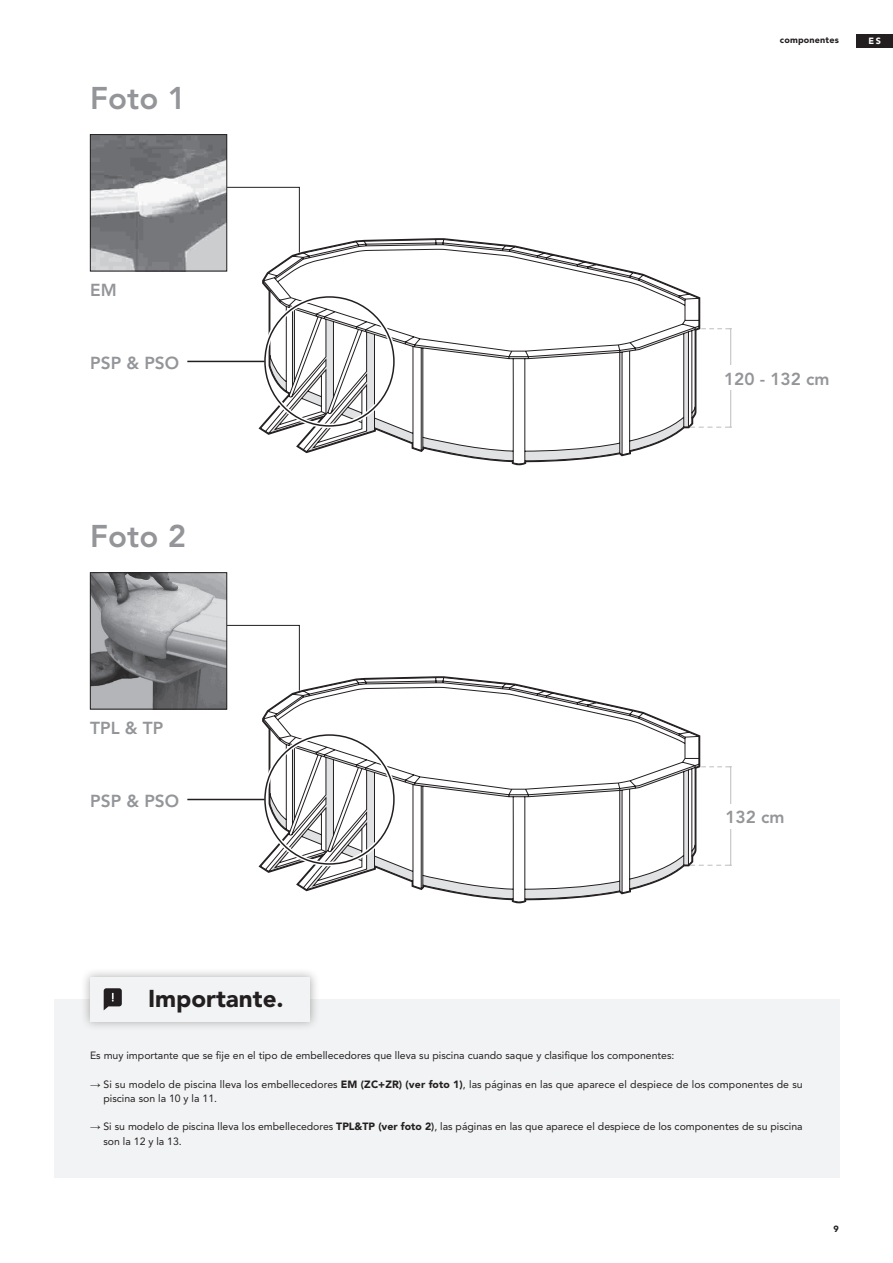
<style>
.page{position:relative;width:893px;height:1263px;background:#fff}
.page>*{position:absolute;margin:0;border:0;box-sizing:border-box;transform-origin:0 0}
.t1{font:800 31.2px "Avenir";color:#939598}
.t2{font:900 24.15px "Avenir";color:#231f20}
.t3{font:800 17.25px "Avenir";color:#939598}
.t4{font:10.5px/14.2px "Avenir";color:#231f20}
.t5{font:900 9px "Avenir";letter-spacing:.02em;color:#231f20}
.t6{font:900 9px "Avenir";color:#fff}
.s1{font-family:"Century Gothic"}
.s2{font-weight:900}
.s3{font-weight:800}
</style>
<div class="page">
<div style="left:857px;top:34px;width:36px;height:13px;background:#231f20"></div>
<div style="left:54px;top:999px;width:785px;height:179px;background:#f2f3f4"></div>
<div style="left:80px;top:967px;width:240px;height:64px;background:#231f20;opacity:.35"></div>
<div style="left:90px;top:977px;width:220px;height:45px;background:#f2f3f4"></div>
<svg style="left:104px;top:988px;width:18px;height:22px"></svg>
<hr style="left:187px;top:361px;width:78px;height:1px;background:#231f20">
<hr style="left:187px;top:799px;width:78px;height:1px;background:#231f20">
<img style="left:92px;top:136px;width:133px;height:133px">
<div style="left:90px;top:134px;width:137px;height:137px;border:1px solid #231f20"></div>
<img style="left:92px;top:574px;width:133px;height:133px">
<div style="left:90px;top:572px;width:137px;height:137px;border:1px solid #231f20"></div>
<svg style="left:226px;top:187px;width:506px;height:274px"></svg>
<svg style="left:226px;top:625px;width:506px;height:274px"></svg>
<h1 class="t1" style="left:90px;top:79px;width:97px">Foto 1</h1>
<h3 class="t3" style="left:90px;top:280px;width:28px">EM</h3>
<h3 class="t3" style="left:90px;top:353px;width:90px">PSP &amp; PSO</h3>
<h1 class="t1" style="left:90px;top:517px;width:97px">Foto 2</h1>
<h3 class="t3" style="left:90px;top:718px;width:74px">TPL &amp; TP</h3>
<h3 class="t3" style="left:90px;top:791px;width:90px">PSP &amp; PSO</h3>
<h2 class="t2" style="left:148px;top:984px;width:137px">Importante.</h2>
<p class="t5" style="left:780px;top:35px;width:61px">componentes</p>
<p class="t6" style="left:868px;top:35px;width:14px">ES</p>
<h3 class="t3" style="left:724px;top:368px;width:107px">120 - 132 cm</h3>
<h3 class="t3" style="left:725px;top:806px;width:61px">132 cm</h3>
<p class="t4" style="left:90px;top:1048px;width:586px">Es muy importante que se fije en el tipo de embellecedores que lleva su piscina cuando saque y clasifique los componentes:</p>
<p class="t4" style="left:103px;top:1077px;width:701px;text-indent:-13px"><span class="s1">→</span> Si su modelo de piscina lleva los embellecedores <span class="s2">EM (ZC+ZR) (ver foto 1)</span>, las páginas en las que aparece el despiece de los componentes de su piscina son la 10 y la 11.</p>
<p class="t4" style="left:103px;top:1120px;width:701px;text-indent:-13px"><span class="s1">→</span> Si su modelo de piscina lleva los embellecedores <span class="s2">TPL&amp;TP (ver foto 2</span><span class="s3">)</span>, las páginas en las que aparece el despiece de los componentes de su piscina son la 12 y la 13.</p>
<p class="t5" style="left:834px;top:1223px;width:7px">9</p>
</div>
